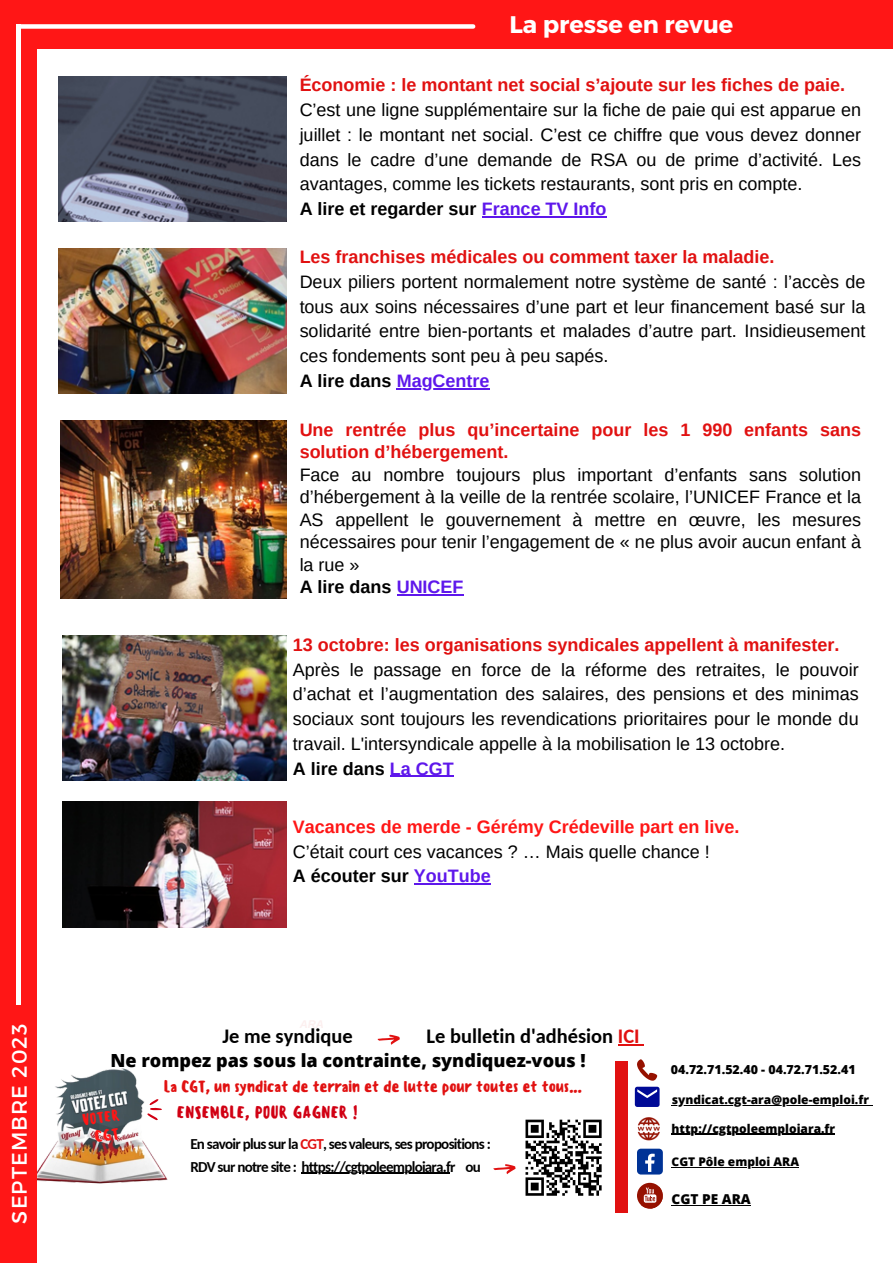
<style>
.page{position:relative;width:893px;height:1264px;background:#fff}
.page>*{position:absolute;margin:0;border:0;box-sizing:border-box;transform-origin:0 0}
.t1{font:700 24px "Montserrat";color:#fff}
.t2{font:21px "Montserrat";letter-spacing:.05em;color:#fff}
.t3{font:700 20.4px "Carlito";color:#000}
.t4{font:18px/24.8px "Arimo";color:#000;text-align:justify}
.t5{font:700 18px/22.5px "Arimo";color:#e11111}
.t6{font:700 18px "Arimo";color:#000}
.t7{font:800 18px "Open Sans";color:#000}
.t8{font:700 18px "Arimo";color:#ff1616}
.t9{font:500 16.35px "Sensei";color:#d10013}
.t10{font:500 15.6px "Sensei";letter-spacing:-.03em;color:#e11111}
.t11{font:700 15px "Carlito";letter-spacing:-.05em;color:#000}
.t12{font:500 14.55px "Sensei";color:#ff1616}
.t13{font:800 13.65px "Open Sans";color:#000}
.t14{font:800 12.45px "Open Sans";color:#000}
.t15{font:800 12px "Open Sans";color:#000}
.s1{color:#5e17eb}
.s2{color:#e11111}
</style>
<div class="page">
<img style="left:37px;top:1068px;width:131px;height:116px">
<svg style="left:143px;top:1096px;width:25px;height:26px"></svg>
<hr style="left:301px;top:1172px;width:149px;height:2px;background:#000">
<svg style="left:525px;top:1119px;width:77px;height:77px"></svg>
<svg style="left:493px;top:1164px;width:22px;height:10px"></svg>
<div style="left:615px;top:1061px;width:12px;height:152px;background:#e11111"></div>
<svg style="left:637px;top:1059px;width:20px;height:21px"></svg>
<svg style="left:634px;top:1086px;width:25px;height:20px"></svg>
<img style="left:637px;top:1117px;width:23px;height:23px">
<div style="left:637px;top:1148px;width:25px;height:26px;background:#003396;border-radius:4px"></div>
<svg style="left:645px;top:1153px;width:9px;height:18px"></svg>
<svg style="left:637px;top:1182px;width:25px;height:26px"></svg>
<svg style="left:640px;top:1186px;width:23px;height:23px"></svg>
<svg style="left:377px;top:1034px;width:23px;height:10px"></svg>
<div style="left:0;top:17px;width:37px;height:1245px;background:#ff1616"></div>
<div style="left:0;top:0;width:892px;height:49px;background:#ff1616"></div>
<hr style="left:17px;top:24px;width:4px;height:981px;background:#fff">
<div style="left:19px;top:24px;width:454px;height:5px;background:#fff"></div>
<img style="left:59px;top:76px;width:227px;height:145px">
<img style="left:59px;top:248px;width:227px;height:145px">
<img style="left:60px;top:420px;width:226px;height:179px">
<img style="left:62px;top:636px;width:224px;height:145px">
<img style="left:62px;top:801px;width:224px;height:126px">
<hr style="left:481px;top:216px;width:125px;height:1px;background:#5e17eb">
<hr style="left:396px;top:388px;width:93px;height:1px;background:#5e17eb">
<hr style="left:396px;top:594px;width:67px;height:1px;background:#5e17eb">
<hr style="left:390px;top:775px;width:64px;height:1px;background:#5e17eb">
<hr style="left:414px;top:883px;width:77px;height:1px;background:#5e17eb">
<hr style="left:671px;top:1104px;width:197px;height:1px;background:#000">
<hr style="left:671px;top:1133px;width:164px;height:1px;background:#000">
<hr style="left:671px;top:1166px;width:128px;height:1px;background:#000">
<hr style="left:671px;top:1204px;width:79px;height:1px;background:#000">
<svg style="left:618px;top:1044px;width:26px;height:1px"></svg>
<svg style="left:94px;top:1127px;width:25px;height:15px"></svg>
<p class="t1" style="left:509px;top:8px;width:225px">La presse en revue</p>
<p class="t5" style="left:299px;top:74px;width:547px">Économie : le montant net social s’ajoute sur les fiches de paie.</p>
<p class="t4" style="left:299px;top:97px;width:563px">C’est une ligne supplémentaire sur la fiche de paie qui est apparue en juillet : le montant net social. C’est ce chiffre que vous devez donner dans le cadre d’une demande de RSA ou de prime d’activité. Les avantages, comme les tickets restaurants, sont pris en compte.</p>
<p class="t6" style="left:299px;top:199px;width:308px">A lire et regarder sur <span class="s1">France TV Info</span></p>
<p class="t5" style="left:299px;top:246px;width:476px">Les franchises médicales ou comment taxer la maladie.</p>
<p class="t4" style="left:299px;top:269px;width:567px">Deux piliers portent normalement notre système de santé : l’accès de tous aux soins nécessaires d’une part et leur financement basé sur la solidarité entre bien-portants et malades d’autre part. Insidieusement ces fondements sont peu à peu sapés.</p>
<p class="t6" style="left:299px;top:370px;width:191px">A lire dans <span class="s1">MagCentre</span></p>
<p class="t5" style="left:299px;top:418px;width:563px">Une rentrée plus qu’incertaine pour les 1 990 enfants sans solution d’hébergement.</p>
<p class="t4" style="left:299px;top:463px;width:563px;line-height:22.5px">Face au nombre toujours plus important d’enfants sans solution d’hébergement à la veille de la rentrée scolaire, l’UNICEF France et la AS appellent le gouvernement à mettre en œuvre, les mesures nécessaires pour tenir l’engagement de « ne plus avoir aucun enfant à la rue »</p>
<p class="t6" style="left:299px;top:577px;width:165px">A lire dans <span class="s1">UNICEF</span></p>
<p class="t5" style="left:293px;top:633px;width:548px">13 octobre: les organisations syndicales appellent à manifester.</p>
<p class="t4" style="left:293px;top:657px;width:567px">Après le passage en force de la réforme des retraites, le pouvoir d’achat et l’augmentation des salaires, des pensions et des minimas sociaux sont toujours les revendications prioritaires pour le monde du travail. L'intersyndicale appelle à la mobilisation le 13 octobre.</p>
<p class="t6" style="left:293px;top:758px;width:162px">A lire dans <span class="s1">La CGT</span></p>
<p class="t8" style="left:293px;top:816px;width:448px">Vacances de merde - Gérémy Crédeville part en live.</p>
<p class="t4" style="left:293px;top:839px;width:418px">C’était court ces vacances ? … Mais quelle chance !</p>
<p class="t6" style="left:293px;top:866px;width:199px">A écouter sur <span class="s1">YouTube</span></p>
<p class="t2" style="left:6px;top:1223px;width:201px;rotate:-90deg">SEPTEMBRE 2023</p>
<p class="t3" style="left:222px;top:1027px;width:132px">Je me syndique</p>
<p class="t3" style="left:426px;top:1027px;width:214px">Le bulletin d'adhésion <span class="s2">ICI</span></p>
<p class="t7" style="left:110px;top:1047px;width:477px">Ne rompez pas sous la contrainte, syndiquez-vous !</p>
<p class="t10" style="left:164px;top:1077px;width:420px">La CGT, un syndicat de terrain et de lutte pour toutes et tous...</p>
<p class="t12" style="left:81px;top:1111px;width:39px;rotate:-8deg">VOTER</p>
<p class="t9" style="left:177px;top:1102px;width:182px">ENSEMBLE, POUR GAGNER !</p>
<p class="t11" style="left:190px;top:1137px;width:302px">En savoir plus sur la <span class="s2">CGT</span>, ses valeurs, ses propositions :</p>
<p class="t11" style="left:190px;top:1160px;width:292px">RDV sur notre site : https://cgtpoleemploiara.fr ou</p>
<p class="t14" style="left:670px;top:1060px;width:186px">04.72.71.52.40 - 04.72.71.52.41</p>
<p class="t15" style="left:671px;top:1091px;width:199px">syndicat.cgt-ara@pole-emploi.fr</p>
<p class="t15" style="left:671px;top:1119px;width:165px">http://cgtpoleemploiara.fr</p>
<p class="t15" style="left:671px;top:1153px;width:129px">CGT Pôle emploi ARA</p>
<p class="t13" style="left:671px;top:1189px;width:81px">CGT PE ARA</p>
</div>
